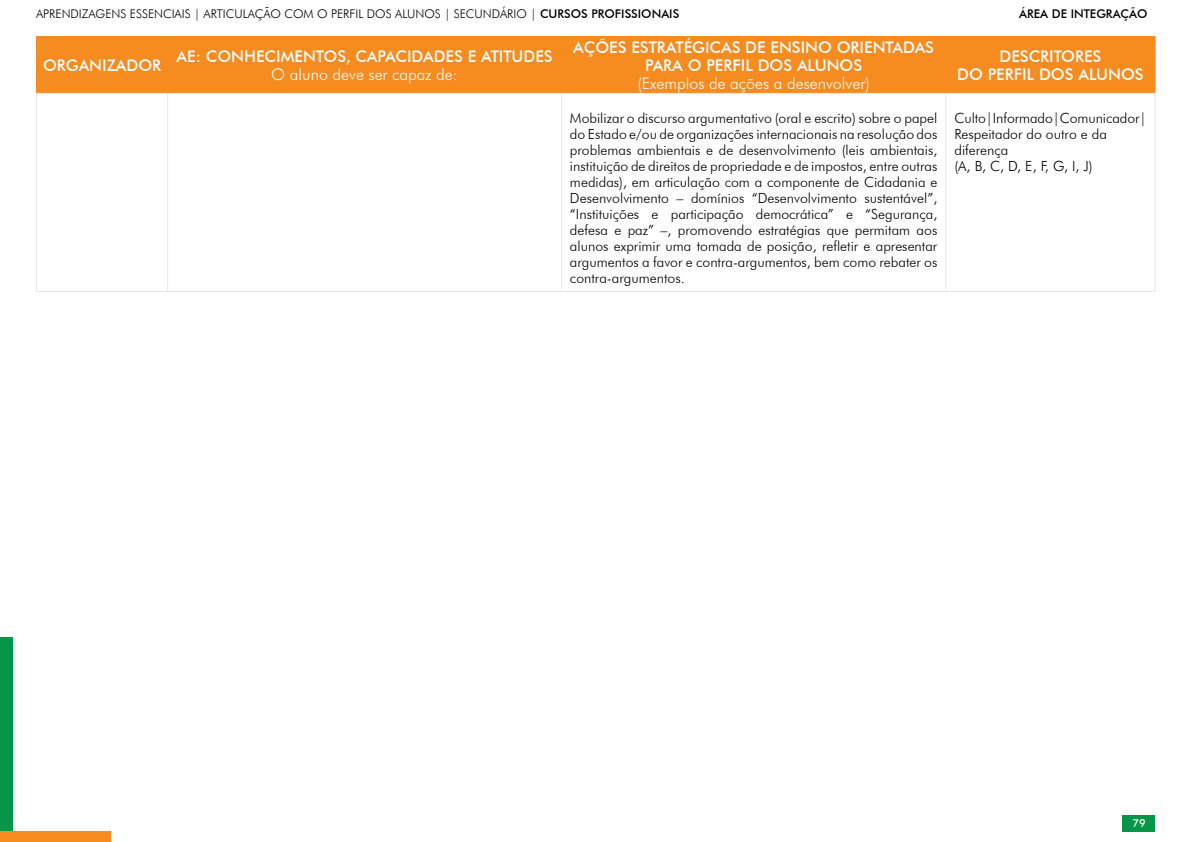
<style>
.page{position:relative;width:1191px;height:842px;background:#fff}
.page>*{position:absolute;margin:0;border:0;box-sizing:border-box;transform-origin:0 0}
.t1{font:500 16px/18px "Futura BT";color:#fff;text-align:center}
.t2{font:300 14px/16px "Futura BT";color:#000;text-align:justify}
.t3{font:300 12px "Futura BT";color:#000}
.t4{font:500 12px "Futura BT";color:#000}
.t5{font:500 11px "Futura BT";color:#fff}
.s1{font-weight:500}
.s2{font-weight:300}
</style>
<div class="page">
<div style="left:0;top:637px;width:12px;height:205px;background:#059647"></div>
<div style="left:0;top:831px;width:110px;height:11px;background:#f58c1f"></div>
<div style="left:1122px;top:815px;width:33px;height:16px;background:#059647"></div>
<div style="left:37px;top:37px;width:1117px;height:55px;background:#f68b20"></div>
<hr style="left:36px;top:93px;width:1px;height:198px;background:#e6e7e8">
<hr style="left:167px;top:93px;width:1px;height:198px;background:#e6e7e8">
<hr style="left:561px;top:93px;width:1px;height:198px;background:#e6e7e8">
<hr style="left:945px;top:93px;width:1px;height:198px;background:#e6e7e8">
<hr style="left:1154px;top:93px;width:1px;height:198px;background:#e6e7e8">
<hr style="left:36px;top:291px;width:132px;height:1px;background:#e6e7e8">
<hr style="left:168px;top:291px;width:393px;height:1px;background:#e6e7e8">
<hr style="left:561px;top:291px;width:385px;height:1px;background:#e6e7e8">
<hr style="left:946px;top:291px;width:209px;height:1px;background:#e6e7e8">
<hr style="left:36px;top:36px;width:132px;height:1px;background:#f68b20">
<hr style="left:36px;top:37px;width:1px;height:55px;background:#f68b20">
<hr style="left:168px;top:36px;width:393px;height:1px;background:#f68b20">
<hr style="left:167px;top:37px;width:1px;height:55px;background:#f68b20">
<hr style="left:561px;top:36px;width:385px;height:1px;background:#f68b20">
<hr style="left:561px;top:37px;width:1px;height:55px;background:#f68b20">
<hr style="left:946px;top:36px;width:209px;height:1px;background:#f68b20">
<hr style="left:945px;top:37px;width:1px;height:55px;background:#f68b20">
<hr style="left:1154px;top:37px;width:1px;height:55px;background:#f68b20">
<hr style="left:36px;top:92px;width:132px;height:1px;background:#f68b20">
<hr style="left:168px;top:92px;width:393px;height:1px;background:#f68b20">
<hr style="left:561px;top:92px;width:385px;height:1px;background:#f68b20">
<hr style="left:946px;top:92px;width:209px;height:1px;background:#f68b20">
<p class="t3" style="left:36px;top:7px;width:645px">APRENDIZAGENS ESSENCIAIS | ARTICULAÇÃO COM O PERFIL DOS ALUNOS | SECUNDÁRIO | <span class="s1">CURSOS PROFISSIONAIS</span></p>
<p class="t4" style="left:1019px;top:7px;width:130px">ÁREA DE INTEGRAÇÃO</p>
<p class="t1" style="left:43px;top:56px;width:120px">ORGANIZADOR</p>
<p class="t1" style="left:176px;top:47px;width:378px">AE: CONHECIMENTOS, CAPACIDADES E ATITUDES<br><span class="s2">O aluno deve ser capaz de:</span></p>
<p class="t1" style="left:573px;top:38px;width:362px">AÇÕES ESTRATÉGICAS DE ENSINO ORIENTADAS<br>PARA O PERFIL DOS ALUNOS<br><span class="s2">(Exemplos de ações a desenvolver)</span></p>
<p class="t1" style="left:957px;top:47px;width:188px">DESCRITORES<br>DO PERFIL DOS ALUNOS</p>
<p class="t2" style="left:570px;top:110px;width:369px">Mobilizar o discurso argumentativo (oral e escrito) sobre o papel do Estado e/ou de organizações internacionais na resolução dos problemas ambientais e de desenvolvimento (leis ambientais, instituição de direitos de propriedade e de impostos, entre outras medidas), em articulação com a componente de Cidadania e Desenvolvimento – domínios “Desenvolvimento sustentável”, “Instituições e participação democrática” e “Segurança, defesa e paz” –, promovendo estratégias que permitam aos alunos exprimir uma tomada de posição, refletir e apresentar argumentos a favor e contra-argumentos, bem como rebater os contra-argumentos.</p>
<p class="t2" style="left:954px;top:110px;width:194px;text-align:left">Culto|Informado|Comunicador|<br>Respeitador do outro e da diferença<br>(A, B, C, D, E, F, G, I, J)</p>
<p class="t5" style="left:1132px;top:817px;width:15px">79</p>
</div>
